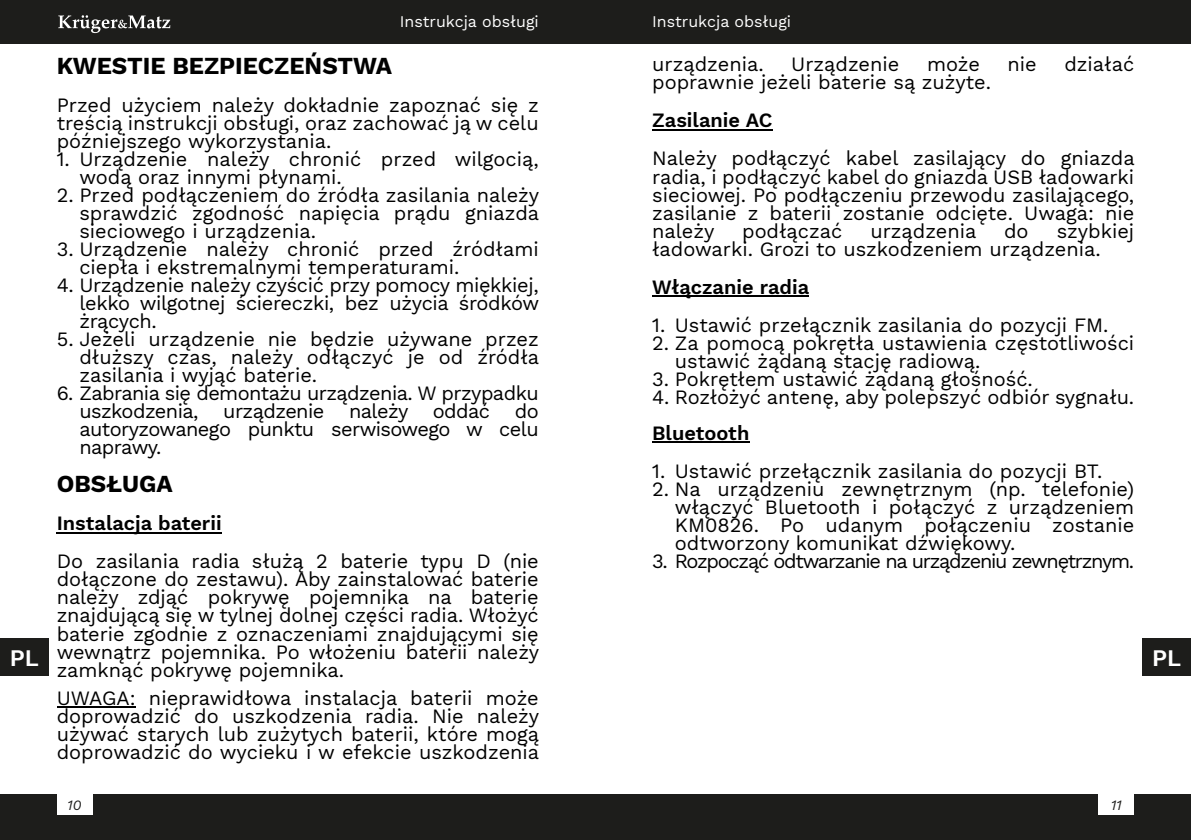
<style>
.page{position:relative;width:1191px;height:840px;background:#fff}
.page>*{position:absolute;margin:0;border:0;box-sizing:border-box;transform-origin:0 0}
.t1{font:700 24px "Work Sans";color:#000}
.t2{font:600 23.4px "Work Sans";color:#fff}
.t3{font:20px/18px "Work Sans";color:#000;text-align:justify}
.t4{font:600 20px "Work Sans";color:#000}
.t5{font:20px "Work Sans";letter-spacing:-.065em;color:#000}
.t6{font:16px "Work Sans";color:#fff}
.t7{font:italic 14px "Work Sans";color:#1d1d1b}
</style>
<div class="page">
<div style="left:0;top:0;width:1191px;height:43px;background:#1d1d1b"></div>
<div style="left:0;top:794px;width:1191px;height:45px;background:#1d1d1b"></div>
<svg style="left:58px;top:15px;width:112px;height:18px"></svg>
<div style="left:1142px;top:638px;width:49px;height:38px;background:#1d1d1b"></div>
<div style="left:0;top:638px;width:49px;height:38px;background:#1d1d1b"></div>
<div style="left:1098px;top:794px;width:36px;height:20px;background:#fff"></div>
<div style="left:57px;top:794px;width:36px;height:20px;background:#fff"></div>
<hr style="left:652px;top:129px;width:120px;height:1px;background:#000">
<hr style="left:652px;top:295px;width:157px;height:1px;background:#000">
<hr style="left:652px;top:441px;width:97px;height:1px;background:#000">
<hr style="left:57px;top:532px;width:165px;height:1px;background:#000">
<hr style="left:57px;top:706px;width:79px;height:1px;background:#000">
<p class="t6" style="left:400px;top:13px;width:140px">Instrukcja obsługi</p>
<p class="t6" style="left:652px;top:13px;width:140px">Instrukcja obsługi</p>
<p class="t1" style="left:57px;top:51px;width:337px">KWESTIE BEZPIECZEŃSTWA</p>
<p class="t3" style="left:57px;top:96px;width:483px">Przed użyciem należy dokładnie zapoznać się z treścią instrukcji obsługi, oraz zachować ją w celu późniejszego wykorzystania.</p>
<p class="t3" style="left:79px;top:150px;width:461px;text-indent:-23px">1. Urządzenie należy chronić przed wilgocią, wodą oraz innymi płynami.</p>
<p class="t3" style="left:79px;top:186px;width:461px;text-indent:-23px">2. Przed podłączeniem do źródła zasilania należy sprawdzić zgodność napięcia prądu gniazda sieciowego i urządzenia.</p>
<p class="t3" style="left:79px;top:240px;width:461px;text-indent:-23px">3. Urządzenie należy chronić przed źródłami ciepła i ekstremalnymi temperaturami.</p>
<p class="t3" style="left:79px;top:276px;width:461px;text-indent:-23px">4. Urządzenie należy czyścić przy pomocy miękkiej, lekko wilgotnej ściereczki, bez użycia środków żrących.</p>
<p class="t3" style="left:79px;top:330px;width:461px;text-indent:-23px">5. Jeżeli urządzenie nie będzie używane przez dłuższy czas, należy odłączyć je od źródła zasilania i wyjąć baterie.</p>
<p class="t3" style="left:79px;top:384px;width:461px;text-indent:-23px">6. Zabrania się demontażu urządzenia. W przypadku uszkodzenia, urządzenie należy oddać do autoryzowanego punktu serwisowego w celu naprawy.</p>
<p class="t1" style="left:57px;top:469px;width:118px">OBSŁUGA</p>
<p class="t4" style="left:57px;top:511px;width:166px">Instalacja baterii</p>
<p class="t3" style="left:57px;top:552px;width:484px">Do zasilania radia służą 2 baterie typu D (nie dołączone do zestawu). Aby zainstalować baterie należy zdjąć pokrywę pojemnika na baterie znajdującą się w tylnej dolnej części radia. Włożyć baterie zgodnie z oznaczeniami znajdującymi się wewnątrz pojemnika. Po włożeniu baterii należy zamknąć pokrywę pojemnika.</p>
<p class="t3" style="left:57px;top:688px;width:484px">UWAGA: nieprawidłowa instalacja baterii może doprowadzić do uszkodzenia radia. Nie należy używać starych lub zużytych baterii, które mogą doprowadzić do wycieku i w efekcie uszkodzenia</p>
<p class="t3" style="left:652px;top:55px;width:113px">urządzenia.</p>
<p class="t3" style="left:791px;top:55px;width:110px">Urządzenie</p>
<p class="t3" style="left:927px;top:55px;width:54px">może</p>
<p class="t3" style="left:1007px;top:55px;width:31px">nie</p>
<p class="t3" style="left:1064px;top:55px;width:71px">działać</p>
<p class="t3" style="left:652px;top:73px;width:340px">poprawnie jeżeli baterie są zużyte.</p>
<p class="t4" style="left:652px;top:109px;width:122px">Zasilanie AC</p>
<p class="t3" style="left:652px;top:149px;width:484px">Należy podłączyć kabel zasilający do gniazda radia, i podłączyć kabel do gniazda USB ładowarki sieciowej. Po podłączeniu przewodu zasilającego, zasilanie z baterii zostanie odcięte. Uwaga: nie należy</p>
<p class="t3" style="left:742px;top:221px;width:102px">podłączać</p>
<p class="t3" style="left:870px;top:221px;width:107px">urządzenia</p>
<p class="t3" style="left:1004px;top:221px;width:26px">do</p>
<p class="t3" style="left:652px;top:221px;width:483px;text-indent:404px">szybkiej ładowarki. Grozi to uszkodzeniem urządzenia.</p>
<p class="t4" style="left:652px;top:275px;width:158px">Włączanie radia</p>
<p class="t3" style="left:652px;top:315px;width:458px">1. Ustawić przełącznik zasilania do pozycji FM.</p>
<p class="t3" style="left:675px;top:333px;width:461px;text-indent:-23px">2. Za pomocą pokrętła ustawienia częstotliwości ustawić żądaną stację radiową.</p>
<p class="t3" style="left:652px;top:369px;width:382px">3. Pokrętłem ustawić żądaną głośność.</p>
<p class="t3" style="left:652px;top:387px;width:483px">4. Rozłożyć antenę, aby polepszyć odbiór sygnału.</p>
<p class="t4" style="left:652px;top:421px;width:99px">Bluetooth</p>
<p class="t3" style="left:652px;top:461px;width:452px">1. Ustawić przełącznik zasilania do pozycji BT.</p>
<p class="t3" style="left:675px;top:479px;width:461px;text-indent:-23px">2. Na urządzeniu zewnętrznym (np. telefonie) włączyć Bluetooth i połączyć z urządzeniem KM0826. Po udanym połączeniu zostanie odtworzony komunikat dźwiękowy.</p>
<p class="t5" style="left:652px;top:549px;width:483px">3. Rozpocząć odtwarzanie na urządzeniu zewnętrznym.</p>
<p class="t2" style="left:10px;top:643px;width:31px">PL</p>
<p class="t2" style="left:1152px;top:643px;width:31px">PL</p>
<p class="t7" style="left:68px;top:796px;width:16px">10</p>
<p class="t7" style="left:1111px;top:796px;width:12px">11</p>
</div>
